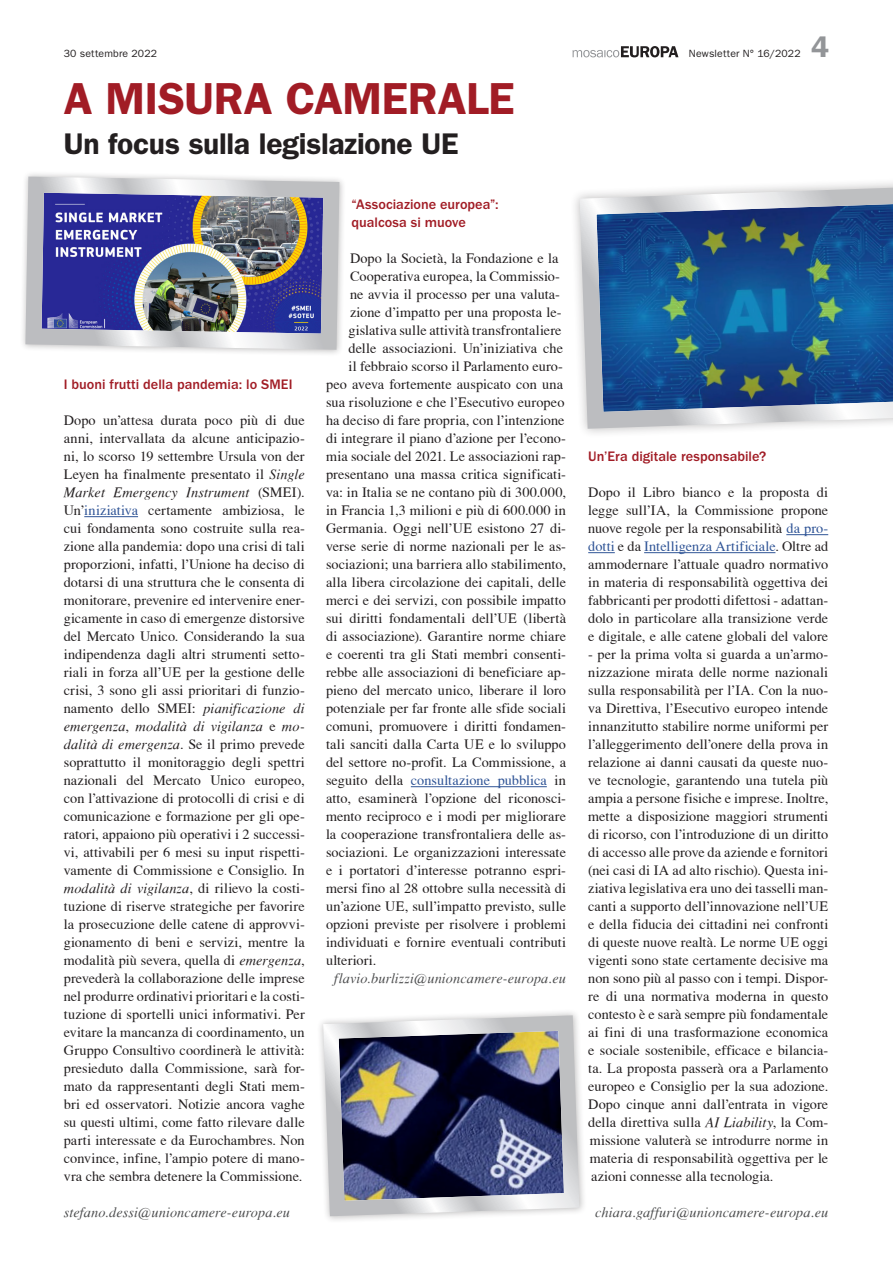
<style>
.page{position:relative;width:893px;height:1263px;background:#fff}
.page>*{position:absolute;margin:0;border:0;box-sizing:border-box;transform-origin:0 0}
.t1{font:600 45px "ITC Franklin Gothic Std";letter-spacing:-.01em;color:#a11c25}
.t2{font:600 30px "ITC Franklin Gothic Std";letter-spacing:-.01em;color:#231f20}
.t3{font:600 30px "ITC Franklin Gothic Std";color:#939598}
.t4{font:14.25px/18px "T Acc LAD";letter-spacing:.005em;color:#231f20;text-align:justify}
.t5{font:14.25px/18px "T Acc LAD Italic";letter-spacing:.005em;color:#231f20}
.t6{font:14.25px "T Acc LAD Italic";letter-spacing:.005em;color:#4b4c4d}
.t7{font:500 14.25px/18px "ITC Franklin Gothic Std";color:#a11c25}
.t8{font:14.25px "T Acc LAD";letter-spacing:.005em;color:#2f5496}
.t9{font:10.5px "ITC Franklin Gothic Std";letter-spacing:.015em;color:#231f20}
.s1{font-family:"T Acc LAD Italic"}
.s2{font-family:"T Acc LAD"}
.s3{color:#2f5496}
.s4{color:#231f20}
</style>
<div class="page">
<svg style="left:573px;top:46px;width:105px;height:11px"></svg>
<hr style="left:786px;top:534px;width:42px;height:1px;background:#2f5496">
<svg style="left:588px;top:552px;width:27px;height:1px"></svg>
<hr style="left:644px;top:552px;width:131px;height:1px;background:#2f5496">
<hr style="left:411px;top:786px;width:136px;height:1px;background:#2f5496">
<hr style="left:84px;top:516px;width:54px;height:1px;background:#2f5496">
<svg style="left:575px;top:182px;width:318px;height:251px;background:#4f79a3"></svg>
<img style="left:23px;top:174px;width:320px;height:180px">
<svg style="left:320px;top:1012px;width:264px;height:208px;background:#77798a"></svg>
<p class="t9" style="left:64px;top:48px;width:95px">30 settembre 2022</p>
<p class="t9" style="left:689px;top:48px;width:113px">Newsletter N° 16/2022</p>
<h1 class="t1" style="left:64px;top:72px;width:452px">A MISURA CAMERALE</h1>
<h2 class="t2" style="left:64px;top:126px;width:396px">Un focus sulla legislazione UE</h2>
<h2 class="t3" style="left:811px;top:29px;width:19px">4</h2>
<p class="t7" style="left:64px;top:375px;width:230px">I buoni frutti della pandemia: lo SMEI</p>
<p class="t4" style="left:64px;top:411px;width:242px">Dopo un’attesa durata poco più di due anni, intervallata da alcune anticipazio&shy;ni, lo scorso 19 settembre Ursula von der Leyen ha finalmente presentato il <span class="s1">Single</span></p>
<p class="t5" style="left:64px;top:483px;width:242px">Market Emergency Instrument <span class="s2">(SMEI).</span></p>
<p class="t4" style="left:64px;top:501px;width:242px">Un’<span class="s3">iniziativa</span> certamente ambiziosa, le cui fondamenta sono costruite sulla rea&shy;zione alla pandemia: dopo una crisi di tali proporzioni, infatti, l’Unione ha deciso di dotarsi di una struttura che le consenta di monitorare, prevenire ed intervenire ener&shy;gicamente in caso di emergenze distorsive del Mercato Unico. Considerando la sua indipendenza dagli altri strumenti setto&shy;riali in forza all’UE per la gestione delle crisi, 3 sono gli assi prioritari di funzio&shy;namento dello SMEI: <span class="s1">pianificazione di</span></p>
<p class="t5" style="left:64px;top:717px;width:242px">emergenza<span class="s2">,</span> modalità di vigilanza <span class="s2">e</span> mo&shy;dalità di emergenza<span class="s2">. Se il primo prevede</span></p>
<p class="t4" style="left:64px;top:753px;width:242px">soprattutto il monitoraggio degli spettri nazionali del Mercato Unico europeo, con l’attivazione di protocolli di crisi e di comunicazione e formazione per gli ope&shy;ratori, appaiono più operativi i 2 successi&shy;vi, attivabili per 6 mesi su input rispetti&shy;vamente di Commissione e Consiglio. In</p>
<p class="t5" style="left:64px;top:879px;width:242px">modalità di vigilanza<span class="s2">, di rilievo la costi-</span></p>
<p class="t4" style="left:64px;top:897px;width:242px">tuzione di riserve strategiche per favorire la prosecuzione delle catene di approvvi&shy;gionamento di beni e servizi, mentre la modalità più severa, quella di <span class="s1">emergenza</span>, prevederà la collaborazione delle imprese nel produrre ordinativi prioritari e la costi&shy;tuzione di sportelli unici informativi. Per evitare la mancanza di coordinamento, un Gruppo Consultivo coordinerà le attività: presieduto dalla Commissione, sarà for&shy;mato da rappresentanti degli Stati mem&shy;bri ed osservatori. Notizie ancora vaghe su questi ultimi, come fatto rilevare dalle parti interessate e da Eurochambres. Non convince, infine, l’ampio potere di mano&shy;vra che sembra detenere la Commissione.</p>
<p class="t6" style="left:64px;top:1204px;width:228px">stefano.dessi@unioncamere-europa.eu</p>
<p class="t7" style="left:351px;top:195px;width:149px">“Associazione europea”: qualcosa si muove</p>
<p class="t4" style="left:350px;top:249px;width:210px">Dopo la Società, la Fondazione e la</p>
<p class="t4" style="left:350px;top:267px;width:212px">Cooperativa europea, la Commissio-</p>
<p class="t4" style="left:350px;top:285px;width:212px">ne avvia il processo per una valuta-</p>
<p class="t4" style="left:350px;top:303px;width:213px">zione d’impatto per una proposta le-</p>
<p class="t4" style="left:348px;top:321px;width:215px">gislativa sulle attività transfrontaliere</p>
<p class="t4" style="left:348px;top:339px;width:216px">delle associazioni. Un’iniziativa che</p>
<p class="t4" style="left:348px;top:357px;width:216px">il febbraio scorso il Parlamento euro-</p>
<p class="t4" style="left:326px;top:375px;width:238px">peo aveva fortemente auspicato con una</p>
<p class="t4" style="left:326px;top:393px;width:240px">sua risoluzione e che l’Esecutivo europeo</p>
<p class="t4" style="left:326px;top:411px;width:240px">ha deciso di fare propria, con l’intenzione</p>
<p class="t4" style="left:326px;top:429px;width:241px">di integrare il piano d’azione per l’econo-</p>
<p class="t4" style="left:326px;top:447px;width:241px">mia sociale del 2021. Le associazioni rap-</p>
<p class="t4" style="left:326px;top:465px;width:241px">presentano una massa critica significati-</p>
<p class="t4" style="left:326px;top:483px;width:241px">va: in Italia se ne contano più di 300.000,</p>
<p class="t4" style="left:326px;top:501px;width:241px">in Francia 1,3 milioni e più di 600.000 in</p>
<p class="t4" style="left:326px;top:519px;width:241px">Germania. Oggi nell’UE esistono 27 di-</p>
<p class="t4" style="left:326px;top:537px;width:241px">verse serie di norme nazionali per le as-</p>
<p class="t4" style="left:326px;top:555px;width:242px">sociazioni; una barriera allo stabilimento,</p>
<p class="t4" style="left:326px;top:573px;width:241px">alla libera circolazione dei capitali, delle</p>
<p class="t4" style="left:326px;top:591px;width:241px">merci e dei servizi, con possibile impatto</p>
<p class="t4" style="left:326px;top:609px;width:241px">sui diritti fondamentali dell’UE (libertà</p>
<p class="t4" style="left:326px;top:627px;width:242px">di associazione). Garantire norme chiare</p>
<p class="t4" style="left:326px;top:645px;width:241px">e coerenti tra gli Stati membri consenti-</p>
<p class="t4" style="left:326px;top:663px;width:241px">rebbe alle associazioni di beneficiare ap-</p>
<p class="t4" style="left:326px;top:681px;width:241px">pieno del mercato unico, liberare il loro</p>
<p class="t4" style="left:326px;top:699px;width:241px">potenziale per far fronte alle sfide sociali</p>
<p class="t4" style="left:326px;top:717px;width:241px">comuni, promuovere i diritti fondamen-</p>
<p class="t4" style="left:326px;top:735px;width:242px">tali sanciti dalla Carta UE e lo sviluppo</p>
<p class="t4" style="left:326px;top:753px;width:242px">del settore no-profit. La Commissione, a</p>
<p class="t8" style="left:326px;top:772px;width:241px"><span class="s4">seguito della</span> consultazione pubblica <span class="s4">in</span></p>
<p class="t4" style="left:326px;top:789px;width:241px">atto, esaminerà l’opzione del riconosci-</p>
<p class="t4" style="left:326px;top:807px;width:242px">mento reciproco e i modi per migliorare</p>
<p class="t4" style="left:326px;top:825px;width:241px">la cooperazione transfrontaliera delle as-</p>
<p class="t4" style="left:326px;top:843px;width:242px">sociazioni. Le organizzazioni interessate</p>
<p class="t4" style="left:326px;top:861px;width:241px">e i portatori d’interesse potranno espri-</p>
<p class="t4" style="left:326px;top:879px;width:242px">mersi fino al 28 ottobre sulla necessità di</p>
<p class="t4" style="left:326px;top:897px;width:241px">un’azione UE, sull’impatto previsto, sulle</p>
<p class="t4" style="left:326px;top:915px;width:241px">opzioni previste per risolvere i problemi</p>
<p class="t4" style="left:326px;top:933px;width:241px">individuati e fornire eventuali contributi</p>
<p class="t4" style="left:326px;top:951px;width:52px">ulteriori.</p>
<p class="t6" style="left:334px;top:970px;width:233px">flavio.burlizzi@unioncamere-europa.eu</p>
<p class="t7" style="left:588px;top:447px;width:180px">Un’Era digitale responsabile?</p>
<p class="t4" style="left:588px;top:483px;width:242px">Dopo il Libro bianco e la proposta di legge sull’IA, la Commissione propone nuove regole per la responsabilità <span class="s3">da pro&shy;dotti</span> e da <span class="s3">Intelligenza Artificiale</span>. Oltre ad ammodernare l’attuale quadro normativo in materia di responsabilità oggettiva dei fabbricanti per prodotti difettosi - adattan&shy;dolo in particolare alla transizione verde e digitale, e alle catene globali del valore</p>
<p class="t4" style="left:588px;top:645px;width:242px">- per la prima volta si guarda a un’armo&shy;nizzazione mirata delle norme nazionali sulla responsabilità per l’IA. Con la nuo&shy;va Direttiva, l’Esecutivo europeo intende innanzitutto stabilire norme uniformi per l’alleggerimento dell’onere della prova in relazione ai danni causati da queste nuo&shy;ve tecnologie, garantendo una tutela più ampia a persone fisiche e imprese. Inoltre, mette a disposizione maggiori strumenti di ricorso, con l’introduzione di un diritto di accesso alle prove da aziende e fornitori (nei casi di IA ad alto rischio). Questa ini&shy;ziativa legislativa era uno dei tasselli man&shy;canti a supporto dell’innovazione nell’UE e della fiducia dei cittadini nei confronti di queste nuove realtà. Le norme UE oggi vigenti sono state certamente decisive ma non sono più al passo con i tempi. Dispor&shy;re di una normativa moderna in questo contesto è e sarà sempre più fondamentale ai fini di una trasformazione economica e sociale sostenibile, efficace e bilancia&shy;ta. La proposta passerà ora a Parlamento europeo e Consiglio per la sua adozione.<br>Dopo cinque anni dall’entrata in vigore della direttiva sulla <span class="s1">AI Liability</span>, la Com&shy;missione valuterà se introdurre norme in materia di responsabilità oggettiva per le azioni connesse alla tecnologia.</p>
<p class="t6" style="left:595px;top:1204px;width:235px">chiara.gaffuri@unioncamere-europa.eu</p>
</div>
